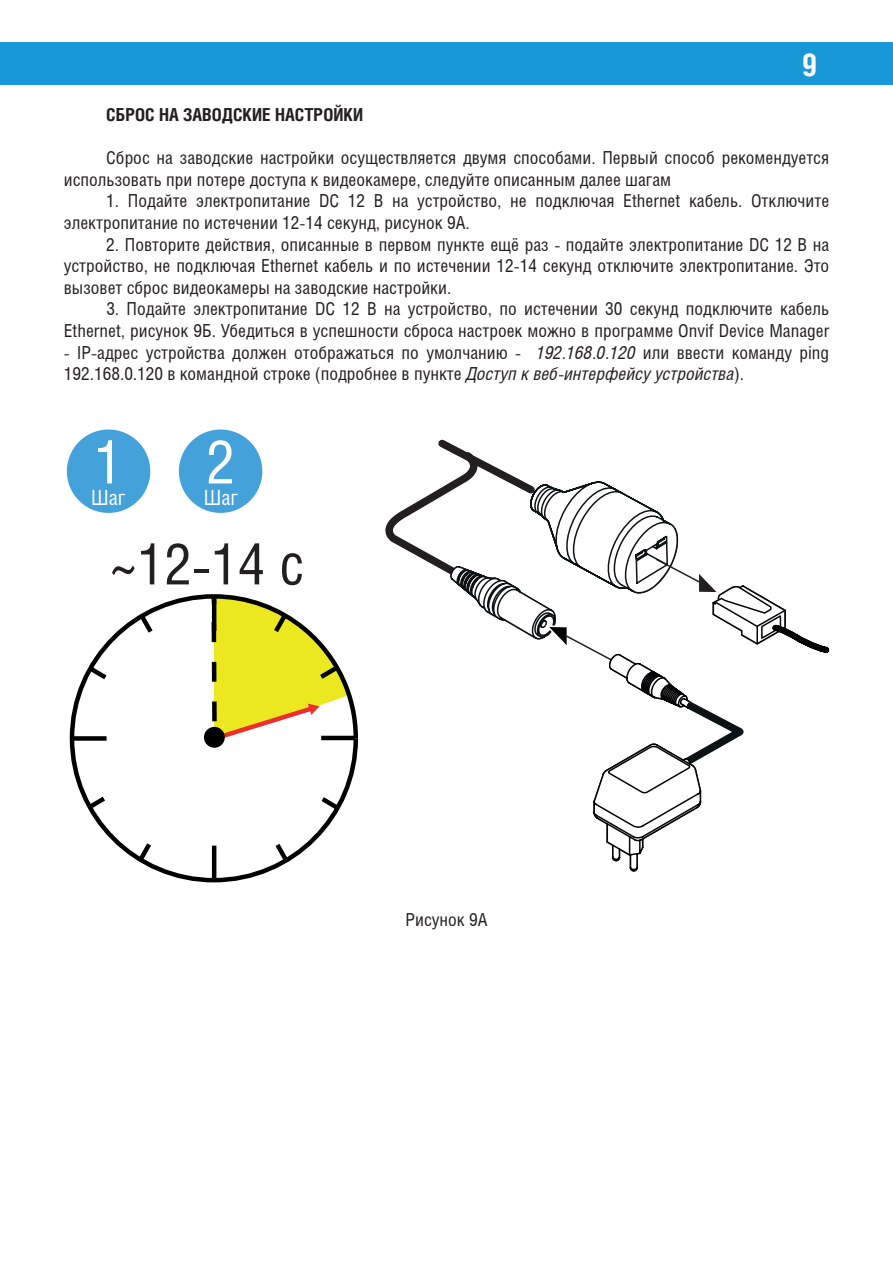
<style>
.page{position:relative;width:893px;height:1263px;background:#fff}
.page>*{position:absolute;margin:0;border:0;box-sizing:border-box;transform-origin:0 0}
.t1{font:60px "Helios Cond";color:#fff}
.t2{font:57px "Helios Cond";color:#231f20}
.t3{font:700 31.5px "Helios Cond";color:#fff}
.t4{font:21px "Helios Cond";color:#fff}
.t5{font:18px/21.6px "Helios Cond";color:#231f20}
.t6{font:700 18px "Helios Cond";color:#231f20}
.s1{font-style:italic}
</style>
<div class="page">
<div style="left:0;top:43px;width:893px;height:42px;background:#1898d6"></div>
<svg style="left:69px;top:678px;width:212px;height:205px"></svg>
<hr style="left:212px;top:846px;width:4px;height:33px;background:#000001">
<div style="left:73px;top:736px;width:34px;height:5px;background:#000001"></div>
<svg style="left:83px;top:594px;width:275px;height:272px"></svg>
<svg style="left:208px;top:596px;width:142px;height:148px"></svg>
<div style="left:204px;top:727px;width:21px;height:21px;background:#000001;border-radius:50%"></div>
<div style="left:67px;top:429px;width:83px;height:84px;background:#45a1d9;border-radius:50%"></div>
<div style="left:179px;top:429px;width:83px;height:84px;background:#45a1d9;border-radius:50%"></div>
<svg style="left:385px;top:439px;width:445px;height:433px"></svg>
<h3 class="t3" style="left:802px;top:46px;width:17px">9</h3>
<p class="t6" style="left:106px;top:104px;width:258px">СБРОС НА ЗАВОДСКИЕ НАСТРОЙКИ</p>
<p class="t5" style="left:64px;top:147px;width:767px;text-indent:43px">Сброс на заводские настройки осуществляется двумя способами. Первый способ рекомендуется использовать при потере доступа к видеокамере, следуйте описанным далее шагам</p>
<p class="t5" style="left:64px;top:190px;width:767px;text-indent:43px">1. Подайте электропитание DC 12 В на устройство, не подключая Ethernet кабель. Отключите электропитание по истечении 12-14 секунд, рисунок 9A.</p>
<p class="t5" style="left:64px;top:233px;width:767px;text-align:justify;text-indent:42px">2. Повторите действия, описанные в первом пункте ещё раз - подайте электропитание DC 12 В на устройство, не подключая Ethernet кабель и по истечении 12-14 секунд отключите электропитание. Это вызовет сброс видеокамеры на заводские настройки.</p>
<p class="t5" style="left:64px;top:298px;width:767px;text-align:right">3. Подайте электропитание DC 12 В на устройство, по истечении 30 секунд подключите кабель<br>Ethernet, рисунок 9Б. Убедиться в успешности сброса настроек можно в программе Onvif Device Manager</p>
<p class="t5" style="left:64px;top:341px;width:767px">- IP-адрес устройства должен отображаться по умолчанию - <span class="s1">192.168.0.120</span> или ввести команду ping<br>192.168.0.120 в командной строке (подробнее в пункте <span class="s1">Доступ к веб-интерфейсу устройства</span>).</p>
<h1 class="t1" style="left:94px;top:426px;width:30px">1</h1>
<p class="t4" style="left:91px;top:484px;width:36px">Шаг</p>
<h1 class="t1" style="left:206px;top:426px;width:30px">2</h1>
<p class="t4" style="left:204px;top:484px;width:36px">Шаг</p>
<h2 class="t2" style="left:110px;top:530px;width:196px">~12-14 c</h2>
<p class="t5" style="left:405px;top:909px;width:84px">Рисунок 9А</p>
</div>
